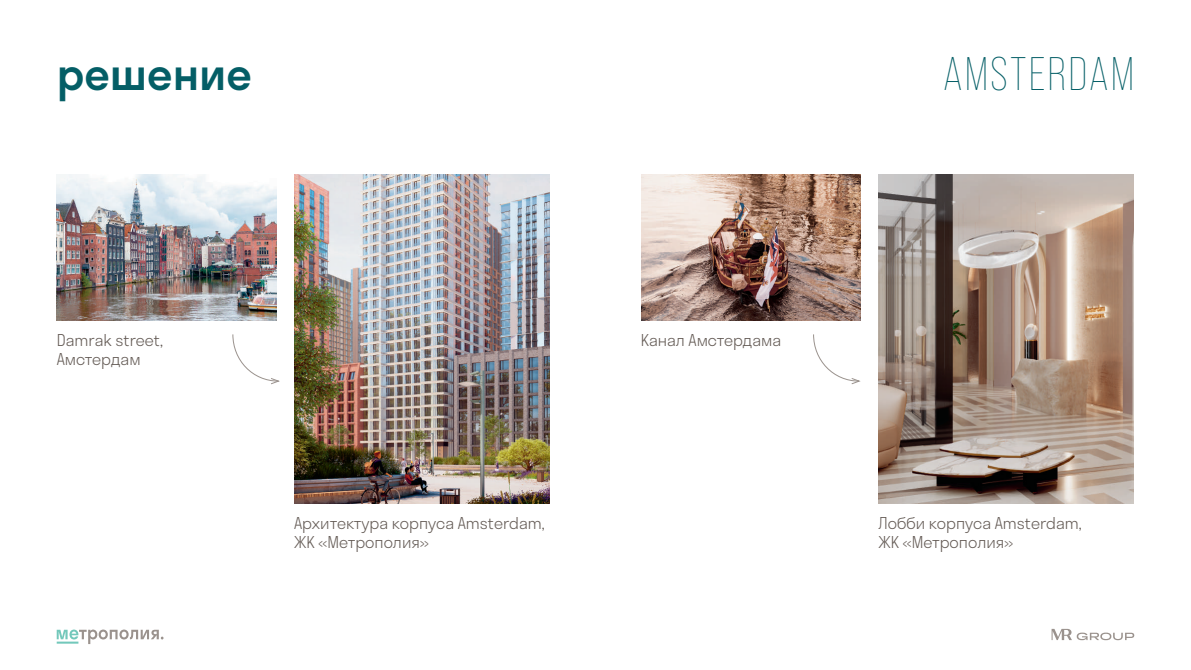
<style>
.page{position:relative;width:1191px;height:670px;background:#fff}
.page>*{position:absolute;margin:0;border:0;box-sizing:border-box;transform-origin:0 0}
.t1{font:300 47px "Bebas Neue Pro";letter-spacing:.05em;color:#045e66}
.t2{font:500 45px "Stratos LC";color:#045e66}
.t3{font:300 16px/19.2px "Stratos LC";color:#645b55}
</style>
<div class="page">
<img style="left:294px;top:174px;width:255px;height:329px">
<img style="left:57px;top:174px;width:219px;height:146px">
<img style="left:878px;top:174px;width:255px;height:329px">
<img style="left:641px;top:174px;width:219px;height:146px">
<svg style="left:232px;top:334px;width:48px;height:51px"></svg>
<svg style="left:813px;top:334px;width:48px;height:51px"></svg>
<svg style="left:57px;top:629px;width:106px;height:15px"></svg>
<svg style="left:1051px;top:629px;width:83px;height:11px"></svg>
<h2 class="t2" style="left:57px;top:38px;width:197px">решение</h2>
<p class="t3" style="left:57px;top:330px;width:108px">Damrak street,<br>Амстердам</p>
<p class="t3" style="left:641px;top:330px;width:142px">Канал Амстердама</p>
<h1 class="t1" style="left:943px;top:48px;width:192px">AMSTERDAM</h1>
<p class="t3" style="left:294px;top:513px;width:252px">Архитектура корпуса Amsterdam,<br>ЖК «Метрополия»</p>
<p class="t3" style="left:878px;top:513px;width:205px">Лобби корпуса Amsterdam,<br>ЖК «Метрополия»</p>
</div>
